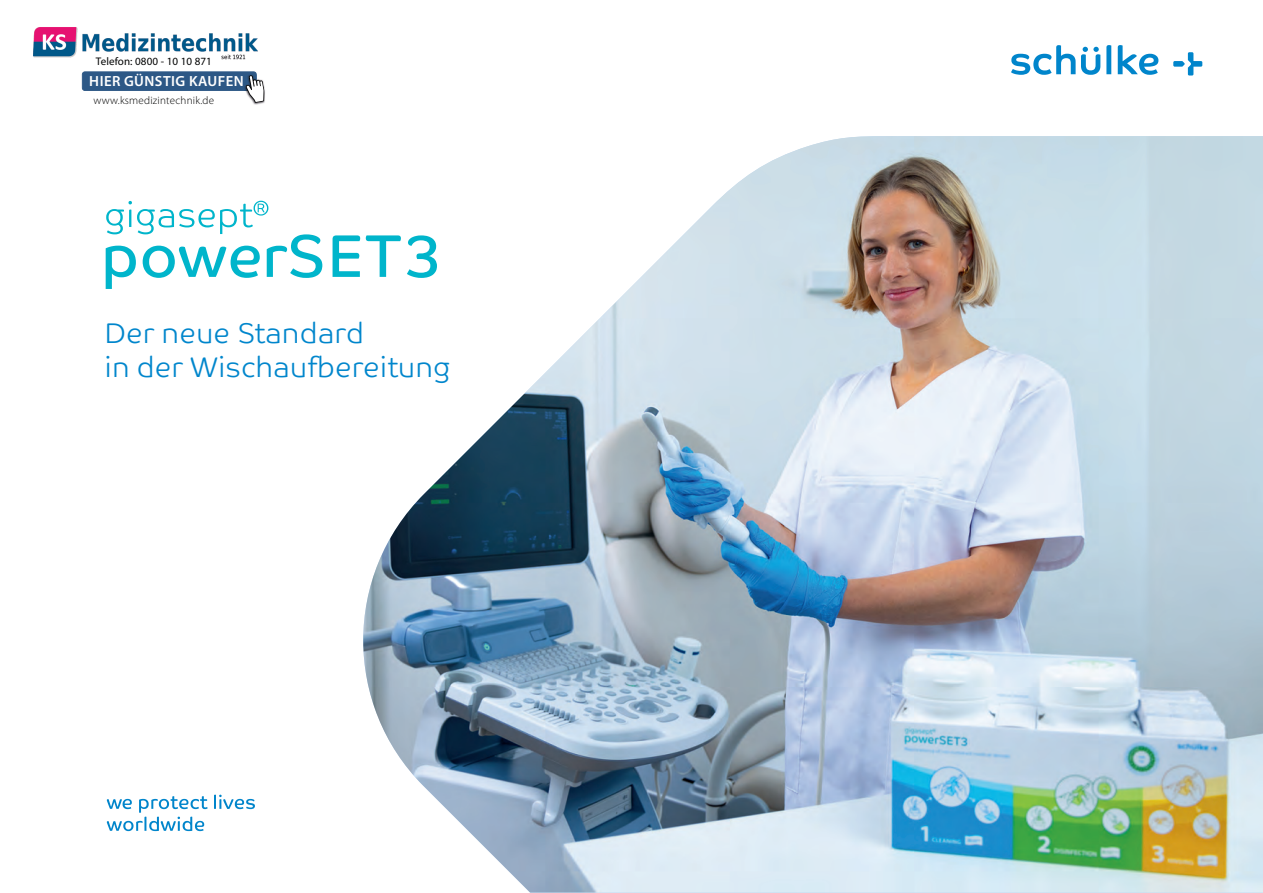
<style>
.page{position:relative;width:1263px;height:893px;background:#fff}
.page>*{position:absolute;margin:0;border:0;box-sizing:border-box;transform-origin:0 0}
.t1{font:60.3px "Co Text";color:#00b5cb}
.t2{font:300 28.5px/34.2px "Co Text";color:#0086cc}
.t3{font:600 14.7px "Myriad Pro";letter-spacing:.03em;color:#fff}
.t4{font:300 11.1px "Myriad Pro";letter-spacing:.02em;color:#010202}
.t5{font:11.1px "Myriad Pro";letter-spacing:.01em;color:#010202}
</style>
<div class="page">
<img style="left:363px;top:136px;width:900px;height:756px">
<svg style="left:1081px;top:47px;width:19px;height:28px"></svg>
<svg style="left:1011px;top:45px;width:64px;height:30px"></svg>
<svg style="left:1106px;top:45px;width:5px;height:29px"></svg>
<svg style="left:1118px;top:45px;width:40px;height:30px"></svg>
<svg style="left:1173px;top:52px;width:29px;height:24px"></svg>
<svg style="left:214px;top:795px;width:41px;height:14px"></svg>
<svg style="left:107px;top:796px;width:101px;height:35px"></svg>
<svg style="left:106px;top:201px;width:162px;height:33px"></svg>
<img style="left:253px;top:85px;width:12px;height:20px">
<svg style="left:82px;top:71px;width:182px;height:32px"></svg>
<div style="left:94px;top:96px;width:120px;height:8px;background:#fff"></div>
<img style="left:33px;top:27px;width:225px;height:33px">
<img style="left:96px;top:57px;width:114px;height:3px">
<p class="t5" style="left:96px;top:55px;width:118px">Telefon: 0800 - 10 10 871</p>
<p class="t3" style="left:89px;top:72px;width:156px">HIER GÜNSTIG KAUFEN</p>
<p class="t4" style="left:94px;top:94px;width:122px">www.ksmedizintechnik.de</p>
<h1 class="t1" style="left:101px;top:220px;width:342px">powerSET3</h1>
<p class="t2" style="left:105px;top:316px;width:347px">Der neue Standard<br>in der Wischaufbereitung</p>
</div>
